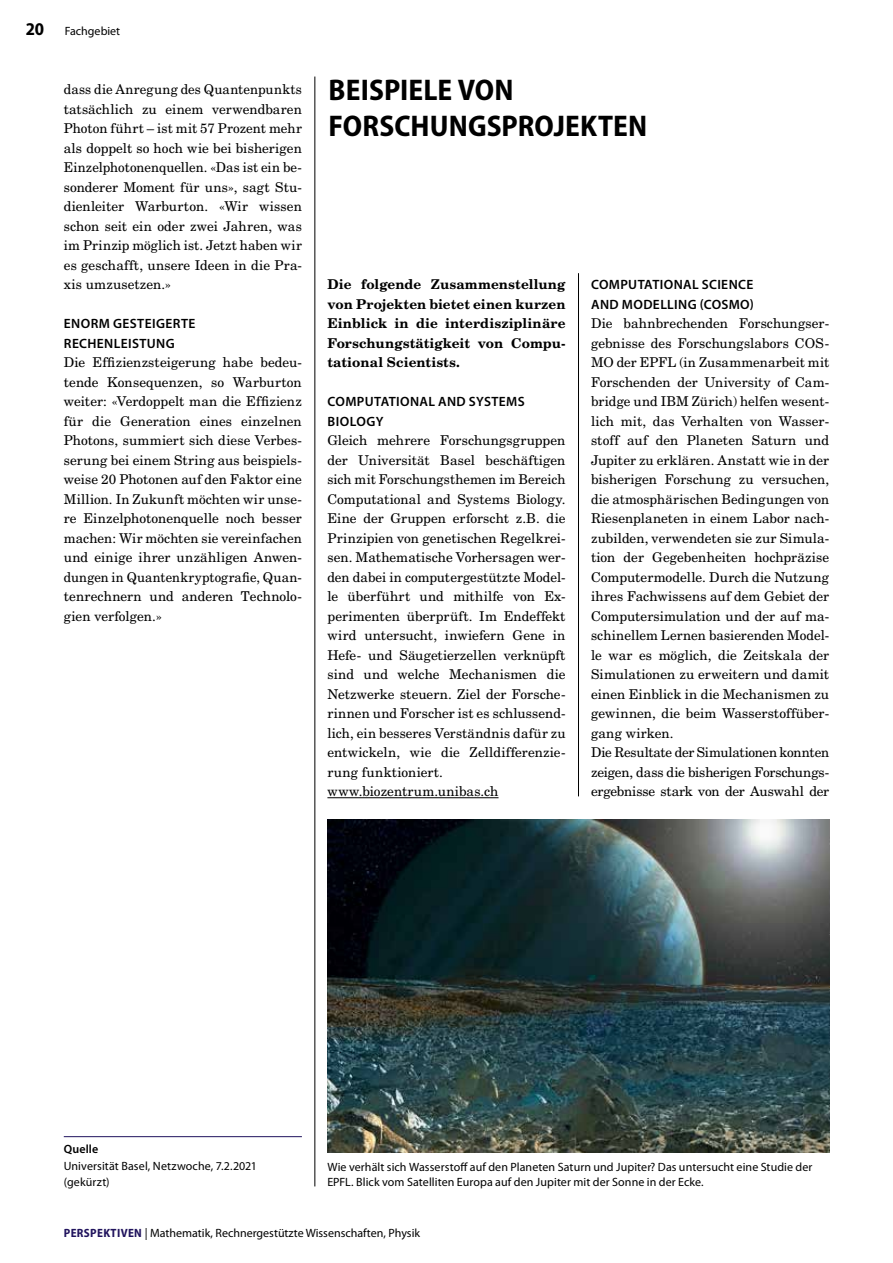
<style>
.page{position:relative;width:893px;height:1263px;background:#fff}
.page>*{position:absolute;margin:0;border:0;box-sizing:border-box;transform-origin:0 0}
.t1{font:700 semi-condensed 30px/36px "Myriad Pro";letter-spacing:.005em;color:#000}
.t2{font:700 semi-condensed 18px "Myriad Pro";color:#000}
.t3{font:13.5px/19.5px "New Century Schlbk LT Std";color:#000;text-align:justify}
.t4{font:700 13.5px/19.5px "New Century Schlbk LT Std";letter-spacing:.005em;color:#000;text-align:justify}
.t5{font:600 13.5px/19.5px "Myriad Pro";letter-spacing:.03em;color:#000}
.t6{font:12px/16.5px "Myriad Pro";letter-spacing:.005em;color:#000}
.t7{font:600 12px "Myriad Pro";letter-spacing:.01em;color:#000}
.s1{font-weight:700;font-stretch:semi-condensed;color:#20135d}
</style>
<div class="page">
<hr style="left:315px;top:77px;width:1px;height:1109px;background:#000">
<hr style="left:578px;top:273px;width:1px;height:523px;background:#000">
<hr style="left:64px;top:1136px;width:238px;height:1px;background:#20135d">
<hr style="left:327px;top:797px;width:172px;height:1px;background:#000">
<img style="left:328px;top:820px;width:501px;height:333px">
<h2 class="t2" style="left:26px;top:19px;width:20px">20</h2>
<p class="t6" style="left:65px;top:22px;width:57px">Fachgebiet</p>
<p class="t3" style="left:64px;top:80px;width:240px">dass die Anregung des Quantenpunkts tatsächlich zu einem verwendbaren Photon führt – ist mit 57 Prozent mehr als doppelt so hoch wie bei bisherigen Einzelphotonenquellen. «Das ist ein be&shy;sonderer Moment für uns», sagt Stu&shy;dienleiter Warburton. «Wir wissen schon seit ein oder zwei Jahren, was im Prinzip möglich ist. Jetzt haben wir es geschafft, unsere Ideen in die Pra&shy;xis umzusetzen.»</p>
<p class="t5" style="left:64px;top:314px;width:133px">ENORM GESTEIGERTE<br>RECHENLEISTUNG</p>
<p class="t3" style="left:64px;top:353px;width:240px">Die Effizienzsteigerung habe bedeu&shy;tende Konsequenzen, so Warburton weiter: «Verdoppelt man die Effizienz für die Generation eines einzelnen Photons, summiert sich diese Verbes&shy;serung bei einem String aus beispiels&shy;weise 20 Photonen auf den Faktor eine Million. In Zukunft möchten wir unse&shy;re Einzelphotonenquelle noch besser machen: Wir möchten sie vereinfachen und einige ihrer unzähligen Anwen&shy;dungen in Quantenkryptografie, Quan&shy;tenrechnern und anderen Technolo&shy;gien verfolgen.»</p>
<h1 class="t1" style="left:329px;top:72px;width:320px">BEISPIELE VON<br>FORSCHUNGSPROJEKTEN</h1>
<p class="t4" style="left:327px;top:275px;width:240px">Die folgende Zusammenstellung von Projekten bietet einen kurzen Einblick in die interdisziplinäre Forschungstätigkeit von Compu&shy;tational Scientists.</p>
<p class="t5" style="left:328px;top:392px;width:199px">COMPUTATIONAL AND SYSTEMS<br>BIOLOGY</p>
<p class="t3" style="left:327px;top:431px;width:240px;text-align:left">Gleich mehrere Forschungsgruppen der Universität Basel beschäftigen sich mit Forschungsthemen im Bereich Computational and Systems Biology.<br>Eine der Gruppen erforscht z.B. die Prinzipien von genetischen Regelkrei&shy;sen. Mathematische Vorhersagen wer&shy;den dabei in computergestützte Model&shy;le überführt und mithilfe von Ex&shy;perimenten überprüft. Im Endeffekt wird untersucht, inwiefern Gene in Hefe- und Säugetierzellen verknüpft sind und welche Mechanismen die Netzwerke steuern. Ziel der Forsche&shy;rinnen und Forscher ist es schlussend&shy;lich, ein besseres Verständnis dafür zu entwickeln, wie die Zelldifferenzie&shy;rung funktioniert. www.biozentrum.unibas.ch</p>
<p class="t5" style="left:591px;top:275px;width:164px">COMPUTATIONAL SCIENCE<br>AND MODELLING (COSMO)</p>
<p class="t3" style="left:591px;top:314px;width:240px;text-align:left">Die bahnbrechenden Forschungser&shy;gebnisse des Forschungslabors COS-MO der EPFL (in Zusammenarbeit mit Forschenden der University of Cam&shy;bridge und IBM Zürich) helfen wesent&shy;lich mit, das Verhalten von Wasser&shy;stoff auf den Planeten Saturn und Jupiter zu erklären. Anstatt wie in der bisherigen Forschung zu versuchen, die atmosphärischen Bedingungen von Riesenplaneten in einem Labor nach&shy;zubilden, verwendeten sie zur Simula&shy;tion der Gegebenheiten hochpräzise Computermodelle. Durch die Nutzung ihres Fachwissens auf dem Gebiet der Computersimulation und der auf ma&shy;schinellem Lernen basierenden Model&shy;le war es möglich, die Zeitskala der Simulationen zu erweitern und damit einen Einblick in die Mechanismen zu gewinnen, die beim Wasserstoffüber&shy;gang wirken.<br>Die Resultate der Simulationen konnten zeigen, dass die bisherigen Forschungs&shy;ergebnisse stark von der Auswahl der</p>
<p class="t7" style="left:64px;top:1142px;width:36px">Quelle</p>
<p class="t6" style="left:64px;top:1157px;width:195px">Universität Basel, Netzwoche, 7.2.2021 (gekürzt)</p>
<p class="t6" style="left:327px;top:1159px;width:487px;line-height:15px">Wie verhält sich Wasserstoff auf den Planeten Saturn und Jupiter? Das untersucht eine Studie der<br>EPFL. Blick vom Satelliten Europa auf den Jupiter mit der Sonne in der Ecke.</p>
<p class="t6" style="left:64px;top:1225px;width:358px"><span class="s1">PERSPEKTIVEN</span> | Mathematik, Rechnergestützte Wissenschaften, Physik</p>
</div>
